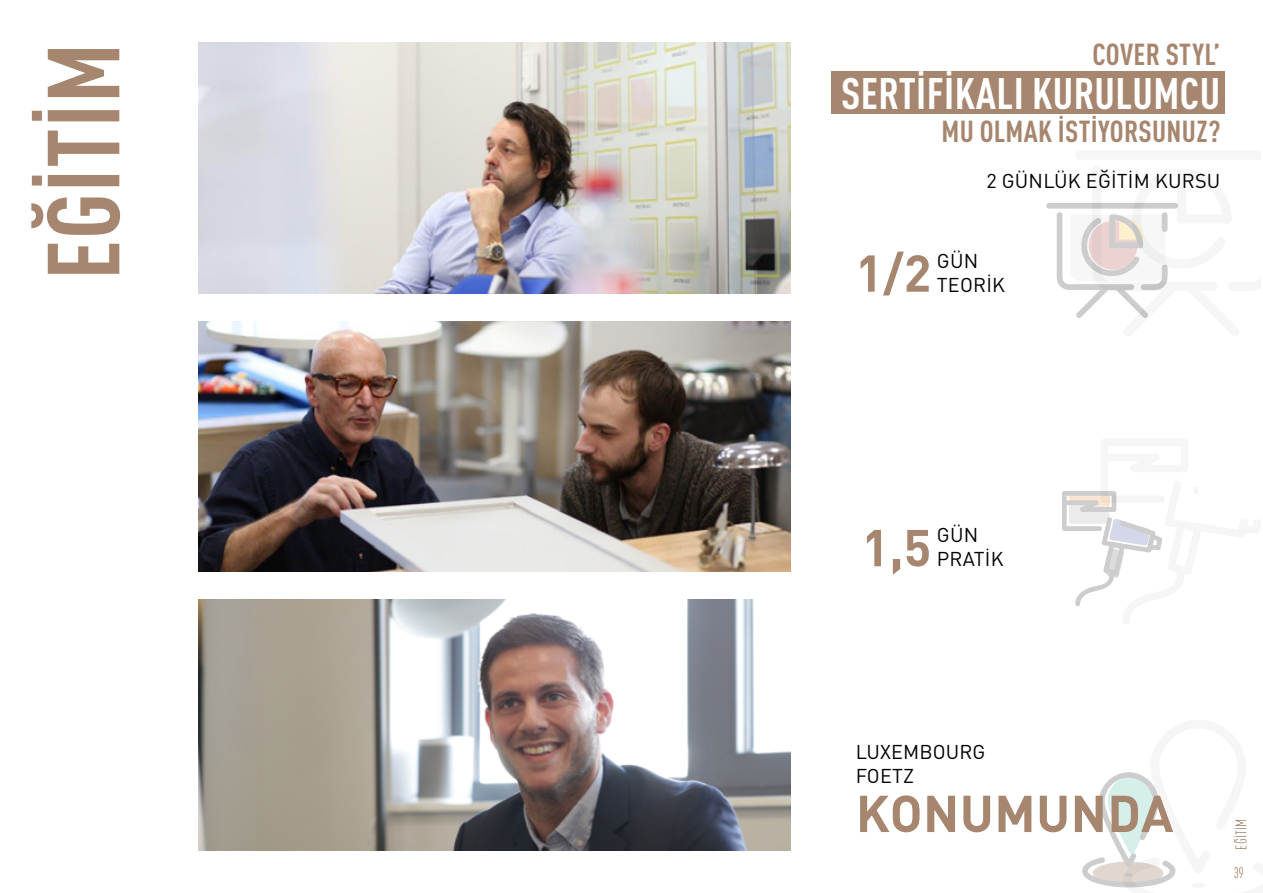
<style>
.page{position:relative;width:1263px;height:893px;background:#fff}
.page>*{position:absolute;margin:0;border:0;box-sizing:border-box;transform-origin:0 0}
.t1{font:700 condensed 100.5px "DIN Pro";letter-spacing:.01em;color:#a7866f}
.t2{font:700 51px "DIN Pro";letter-spacing:.01em;color:#a7866f}
.t3{font:700 condensed 43.5px "DIN Pro";letter-spacing:.01em;color:#fff}
.t4{font:700 condensed 30px "DIN Pro";letter-spacing:.01em;color:#a7866f}
.t5{font:19.8px/23.7px "DIN Pro";letter-spacing:.01em;color:#000}
.t6{font:300 condensed 15px "DIN Pro";letter-spacing:.01em;color:#856642}
</style>
<div class="page">
<div style="left:831px;top:72px;width:394px;height:42px;background:#a7866f"></div>
<img style="left:198px;top:43px;width:593px;height:250px">
<img style="left:198px;top:321px;width:593px;height:251px">
<img style="left:198px;top:600px;width:593px;height:250px">
<svg style="left:1046px;top:202px;width:132px;height:116px"></svg>
<svg style="left:1082px;top:772px;width:94px;height:116px"></svg>
<svg style="left:1062px;top:491px;width:101px;height:115px"></svg>
<h1 class="t1" style="left:23px;top:280px;width:238px;rotate:-90deg">EĞİTİM</h1>
<h3 class="t4" style="left:1092px;top:37px;width:130px">COVER STYL’</h3>
<h3 class="t3" style="left:841px;top:67px;width:381px">SERTİFİKALI KURULUMCU</h3>
<h3 class="t4" style="left:942px;top:113px;width:280px">MU OLMAK İSTİYORSUNUZ?</h3>
<p class="t5" style="left:986px;top:168px;width:235px">2 GÜNLÜK EĞİTİM KURSU</p>
<h2 class="t2" style="left:855px;top:239px;width:77px">1/2</h2>
<p class="t5" style="left:937px;top:248px;width:43px">GÜN</p>
<p class="t5" style="left:937px;top:272px;width:70px">TEORİK</p>
<h2 class="t2" style="left:862px;top:513px;width:71px">1,5</h2>
<p class="t5" style="left:937px;top:523px;width:43px">GÜN</p>
<p class="t5" style="left:937px;top:546px;width:68px">PRATİK</p>
<p class="t5" style="left:856px;top:739px;width:131px">LUXEMBOURG<br>FOETZ</p>
<h2 class="t2" style="left:856px;top:779px;width:319px">KONUMUNDA</h2>
<p class="t6" style="left:1232px;top:850px;width:32px;rotate:-90deg">EĞİTİM</p>
<p class="t6" style="left:1234px;top:864px;width:11px">39</p>
</div>
